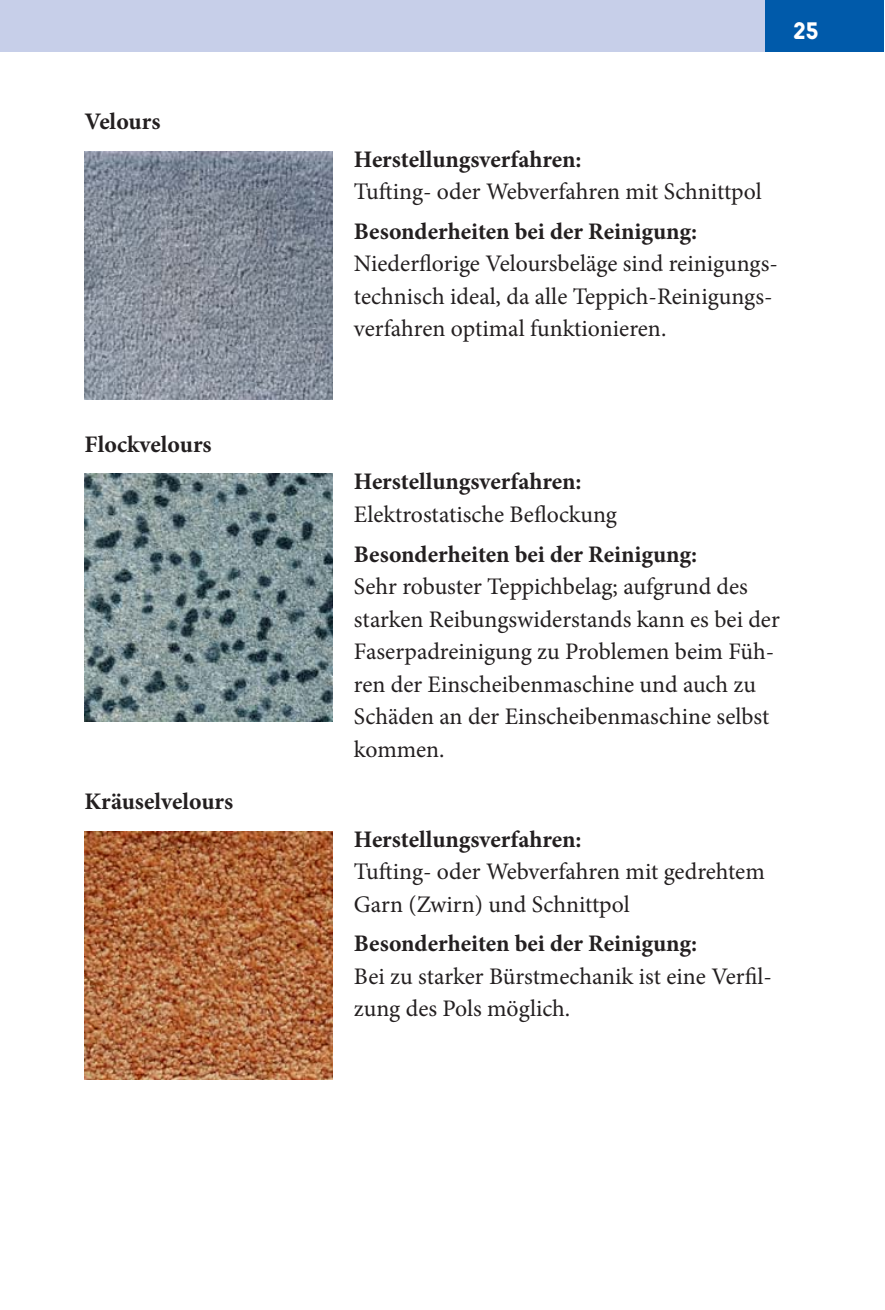
<style>
.page{position:relative;width:885px;height:1310px;background:#fff}
.page>*{position:absolute;margin:0;border:0;box-sizing:border-box;transform-origin:0 0}
.t1{font:700 25px "Horatio D";color:#fff}
.t2{font:23.75px/32.5px "Minion Pro";color:#231f20}
.t3{font:700 23.75px "Minion Pro";color:#231f20}
</style>
<div class="page">
<div style="left:0;top:0;width:765px;height:52px;background:#c7cfe9"></div>
<div style="left:765px;top:0;width:119px;height:52px;background:#005aaa"></div>
<img style="left:85px;top:151px;width:248px;height:248px">
<img style="left:85px;top:474px;width:248px;height:248px">
<img style="left:85px;top:831px;width:248px;height:248px">
<p class="t3" style="left:85px;top:112px;width:77px">Velours</p>
<p class="t3" style="left:85px;top:435px;width:129px">Flockvelours</p>
<p class="t3" style="left:85px;top:792px;width:150px">Kräuselvelours</p>
<p class="t1" style="left:793px;top:16px;width:27px">25</p>
<p class="t3" style="left:354px;top:150px;width:229px">Herstellungsverfahren:</p>
<p class="t2" style="left:354px;top:177px;width:409px">Tufting- oder Webverfahren mit Schnittpol</p>
<p class="t3" style="left:354px;top:222px;width:345px">Besonderheiten bei der Reinigung:</p>
<p class="t2" style="left:354px;top:249px;width:425px">Niederflorige Veloursbeläge sind reinigungs&shy;technisch ideal, da alle Teppich-Reinigungs&shy;verfahren optimal funktionieren.</p>
<p class="t3" style="left:354px;top:472px;width:229px">Herstellungsverfahren:</p>
<p class="t2" style="left:354px;top:500px;width:265px">Elektrostatische Beflockung</p>
<p class="t3" style="left:354px;top:545px;width:345px">Besonderheiten bei der Reinigung:</p>
<p class="t2" style="left:354px;top:572px;width:427px">Sehr robuster Teppichbelag; aufgrund des starken Reibungswiderstands kann es bei der Faserpadreinigung zu Problemen beim Füh&shy;ren der Einscheibenmaschine und auch zu Schäden an der Einscheibenmaschine selbst kommen.</p>
<p class="t3" style="left:354px;top:830px;width:229px">Herstellungsverfahren:</p>
<p class="t2" style="left:354px;top:857px;width:412px">Tufting- oder Webverfahren mit gedrehtem<br>Garn (Zwirn) und Schnittpol</p>
<p class="t3" style="left:354px;top:934px;width:345px">Besonderheiten bei der Reinigung:</p>
<p class="t2" style="left:354px;top:962px;width:420px">Bei zu starker Bürstmechanik ist eine Verfil&shy;zung des Pols möglich.</p>
</div>
